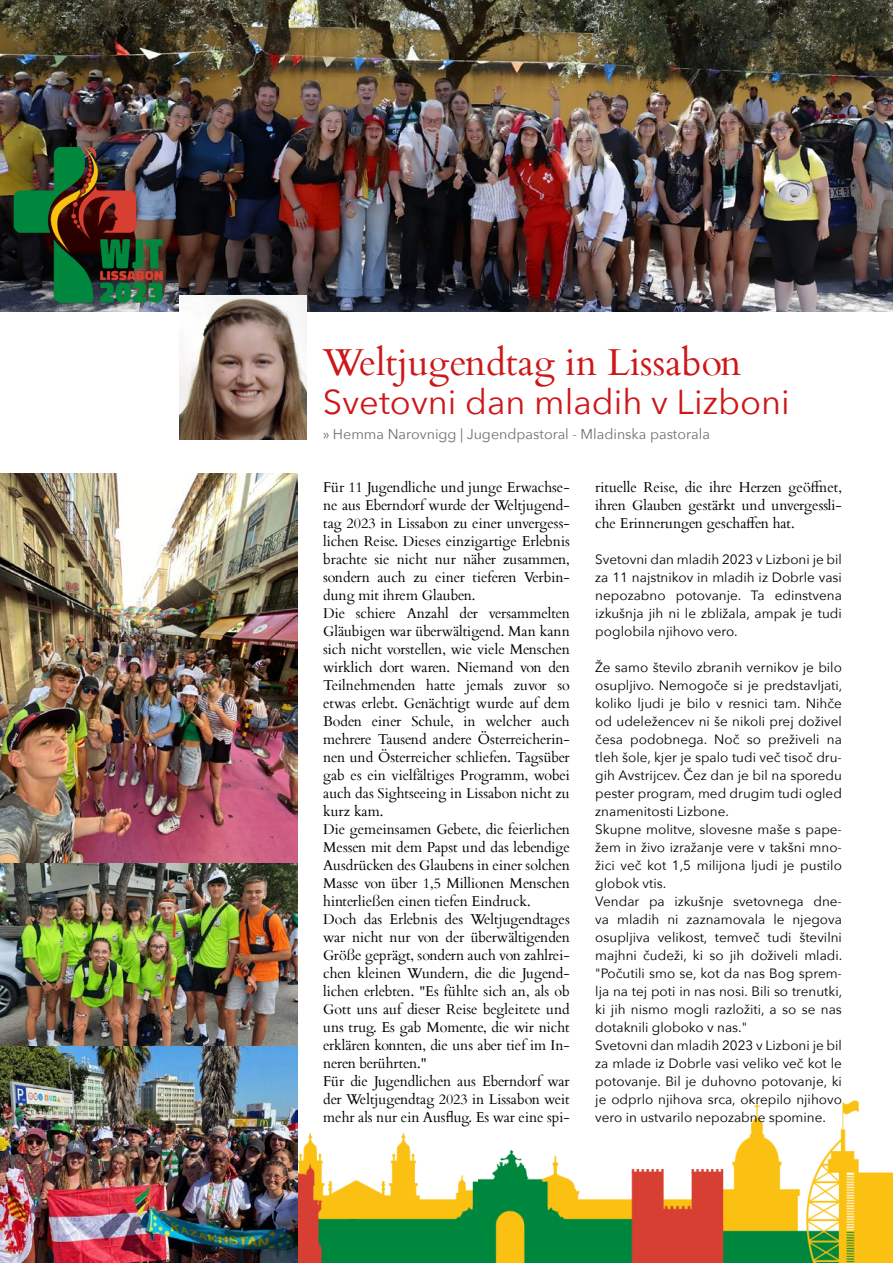
<style>
.page{position:relative;width:893px;height:1263px;background:#fff}
.page>*{position:absolute;margin:0;border:0;box-sizing:border-box;transform-origin:0 0}
.t1{font:37.5px "Cardo";color:#cd1719}
.t2{font:34.5px "Avenir Next";color:#cd1719}
.t3{font:14.25px/18px "Cardo";color:#000}
.t4{font:14.25px "Avenir Next";color:#706f6f}
.t5{font:13.5px/18px "Avenir Next";color:#000;text-align:justify}
</style>
<div class="page">
<img style="left:298px;top:1100px;width:595px;height:163px">
<img style="left:0;top:0;width:893px;height:312px">
<img style="left:180px;top:296px;width:126px;height:144px">
<img style="left:0;top:113px;width:200px;height:224px">
<img style="left:0;top:474px;width:298px;height:573px">
<img style="left:0;top:1047px;width:298px;height:216px">
<h1 class="t1" style="left:323px;top:332px;width:420px">Weltjugendtag in Lissabon</h1>
<h2 class="t2" style="left:323px;top:372px;width:468px">Svetovni dan mladih v Lizboni</h2>
<p class="t4" style="left:323px;top:422px;width:388px">» Hemma Narovnigg | Jugendpastoral - Mladinska pastorala</p>
<p class="t3" style="left:323px;top:477px;width:248px">Für 11 Jugendliche und junge Erwachse&shy;ne aus Eberndorf wurde der Weltjugend&shy;tag 2023 in Lissabon zu einer unvergess&shy;lichen Reise. Dieses einzigartige Erlebnis brachte sie nicht nur näher zusammen, sondern auch zu einer tieferen Verbin&shy;dung mit ihrem Glauben.<br>Die schiere Anzahl der versammelten Gläubigen war überwältigend. Man kann sich nicht vorstellen, wie viele Menschen wirklich dort waren. Niemand von den Teilnehmenden hatte jemals zuvor so etwas erlebt. Genächtigt wurde auf dem Boden einer Schule, in welcher auch mehrere Tausend andere Österreicherin&shy;nen und Österreicher schliefen. Tagsüber gab es ein vielfältiges Programm, wobei auch das Sightseeing in Lissabon nicht zu kurz kam.<br>Die gemeinsamen Gebete, die feierlichen Messen mit dem Papst und das lebendige Ausdrücken des Glaubens in einer solchen Masse von über 1,5 Millionen Menschen hinterließen einen tiefen Eindruck.<br>Doch das Erlebnis des Weltjugendtages war nicht nur von der überwältigenden Größe geprägt, sondern auch von zahlrei&shy;chen kleinen Wundern, die die Jugend&shy;lichen erlebten. "Es fühlte sich an, als ob Gott uns auf dieser Reise begleitete und uns trug. Es gab Momente, die wir nicht erklären konnten, die uns aber tief im In&shy;neren berührten."<br>Für die Jugendlichen aus Eberndorf war der Weltjugendtag 2023 in Lissabon weit mehr als nur ein Ausflug. Es war eine spi-</p>
<p class="t3" style="left:595px;top:477px;width:248px;text-align:justify">rituelle Reise, die ihre Herzen geöffnet, ihren Glauben gestärkt und unvergessli&shy;che Erinnerungen geschaffen hat.</p>
<p class="t5" style="left:595px;top:550px;width:248px">Svetovni dan mladih 2023 v Lizboni je bil za 11 najstnikov in mladih iz Dobrle vasi nepozabno potovanje. Ta edinstvena izkušnja jih ni le zbližala, ampak je tudi poglobila njihovo vero.</p>
<p class="t5" style="left:595px;top:658px;width:249px;text-align:left">Že samo število zbranih vernikov je bilo osupljivo. Nemogoče si je predstavljati, koliko ljudi je bilo v resnici tam. Nihče od udeležencev ni še nikoli prej doživel česa podobnega. Noč so preživeli na tleh šole, kjer je spalo tudi več tisoč dru&shy;gih Avstrijcev. Čez dan je bil na sporedu pester program, med drugim tudi ogled znamenitosti Lizbone.<br>Skupne molitve, slovesne maše s pape&shy;žem in živo izražanje vere v takšni mno&shy;žici več kot 1,5 milijona ljudi je pustilo globok vtis.<br>Vendar pa izkušnje svetovnega dne&shy;va mladih ni zaznamovala le njegova osupljiva velikost, temveč tudi številni majhni čudeži, ki so jih doživeli mladi. "Počutili smo se, kot da nas Bog sprem&shy;lja na tej poti in nas nosi. Bili so trenutki, ki jih nismo mogli razložiti, a so se nas dotaknili globoko v nas."<br>Svetovni dan mladih 2023 v Lizboni je bil za mlade iz Dobrle vasi veliko več kot le potovanje. Bil je duhovno potovanje, ki je odprlo njihova srca, okrepilo njihovo vero in ustvarilo nepozabne spomine.</p>
</div>
